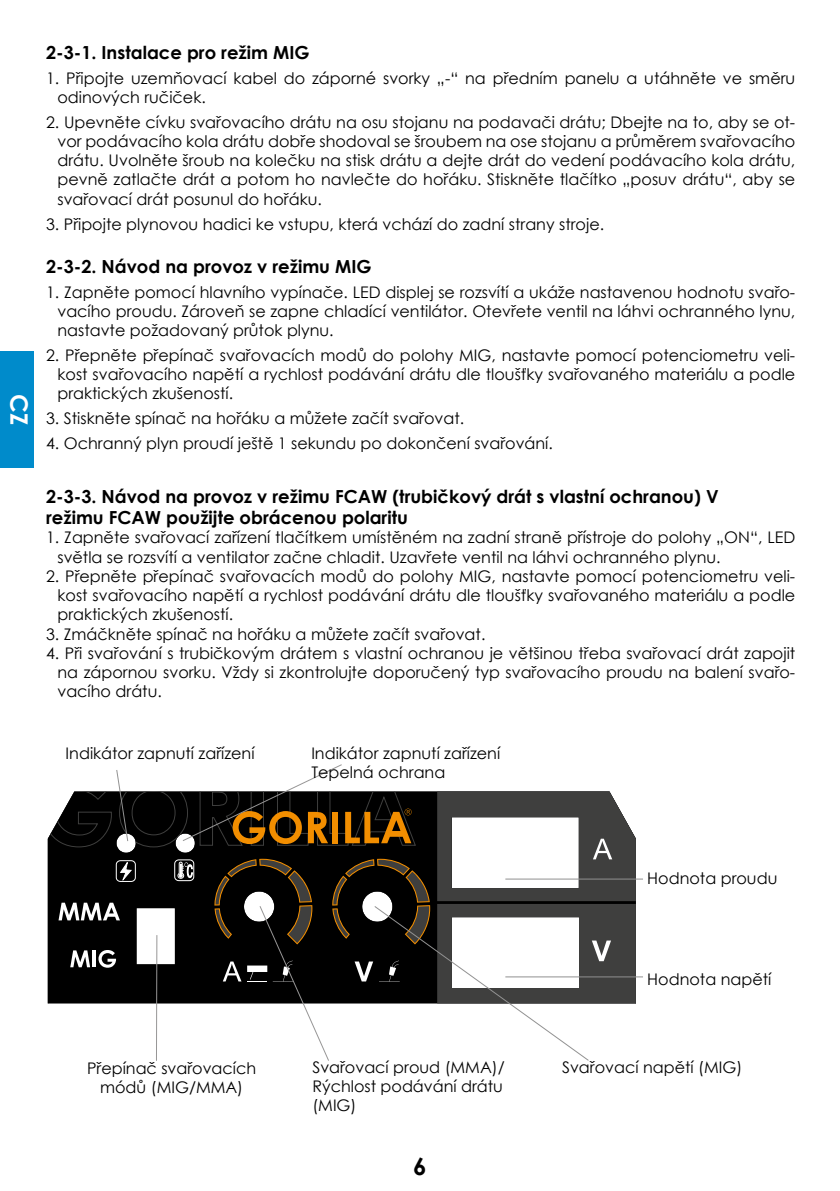
<style>
.page{position:relative;width:840px;height:1191px;background:#fff}
.page>*{position:absolute;margin:0;border:0;box-sizing:border-box;transform-origin:0 0}
.t1{font:700 24px "Century Gothic";color:#fff}
.t2{font:700 24px "Century Gothic";color:#000}
.t3{font:700 18px/21.6px "Century Gothic";color:#000}
.t4{font:16px/19.2px "Century Gothic";color:#000;text-align:justify}
</style>
<div class="page">
<div style="left:0;top:351px;width:34px;height:117px;background:#008bcb"></div>
<svg style="left:48px;top:764px;width:587px;height:297px"></svg>
<hr style="left:505px;top:878px;width:137px;height:1px;background:#909090">
<hr style="left:505px;top:976px;width:137px;height:1px;background:#909090">
<h1 class="t1" style="left:37px;top:394px;width:32px;rotate:90deg">CZ</h1>
<p class="t3" style="left:46px;top:41px;width:265px">2-3-1. Instalace pro režim MIG</p>
<p class="t4" style="left:57px;top:68px;width:739px;text-indent:-11px">1. Připojte uzemňovací kabel do záporné svorky „-“ na předním panelu a utáhněte ve směru odinových ručiček.</p>
<p class="t4" style="left:57px;top:112px;width:739px;text-indent:-11px">2. Upevněte cívku svařovacího drátu na osu stojanu na podavači drátu; Dbejte na to, aby se ot&shy;vor podávacího kola drátu dobře shodoval se šroubem na ose stojanu a průměrem svařovacího drátu. Uvolněte šroub na kolečku na stisk drátu a dejte drát do vedení podávacího kola drátu, pevně zatlačte drát a potom ho navlečte do hořáku. Stiskněte tlačítko „posuv drátu“, aby se svařovací drát posunul do hořáku.</p>
<p class="t4" style="left:46px;top:214px;width:559px">3. Připojte plynovou hadici ke vstupu, která vchází do zadní strany stroje.</p>
<p class="t3" style="left:46px;top:255px;width:327px">2-3-2. Návod na provoz v režimu MIG</p>
<p class="t4" style="left:57px;top:282px;width:739px;text-indent:-11px">1. Zapněte pomocí hlavního vypínače. LED displej se rozsvítí a ukáže nastavenou hodnotu svařo&shy;vacího proudu. Zároveň se zapne chladící ventilátor. Otevřete ventil na láhvi ochranného lynu, nastavte požadovaný průtok plynu.</p>
<p class="t4" style="left:57px;top:345px;width:739px;text-indent:-11px">2. Přepněte přepínač svařovacích modů do polohy MIG, nastavte pomocí potenciometru veli&shy;kost svařovacího napětí a rychlost podávání drátu dle tloušťky svařovaného materiálu a podle praktických zkušeností.</p>
<p class="t4" style="left:46px;top:409px;width:419px">3. Stiskněte spínač na hořáku a můžete začít svařovat.</p>
<p class="t4" style="left:46px;top:433px;width:508px">4. Ochranný plyn proudí ještě 1 sekundu po dokončení svařování.</p>
<p class="t3" style="left:46px;top:484px;width:673px">2-3-3. Návod na provoz v režimu FCAW (trubičkový drát s vlastní ochranou) V režimu FCAW použijte obrácenou polaritu</p>
<p class="t4" style="left:57px;top:528px;width:739px;text-indent:-11px">1. Zapněte svařovací zařízení tlačítkem umístěném na zadní straně přístroje do polohy „ON“, LED světla se rozsvítí a ventilator začne chladit. Uzavřete ventil na láhvi ochranného plynu.</p>
<p class="t4" style="left:57px;top:566px;width:739px;text-indent:-11px">2. Přepněte přepínač svařovacích modů do polohy MIG, nastavte pomocí potenciometru veli&shy;kost svařovacího napětí a rychlost podávání drátu dle tloušťky svařovaného materiálu a podle praktických zkušeností.</p>
<p class="t4" style="left:46px;top:624px;width:440px">3. Zmáčkněte spínač na hořáku a můžete začít svařovat.</p>
<p class="t4" style="left:57px;top:643px;width:739px;text-indent:-11px">4. Při svařování s trubičkovým drátem s vlastní ochranou je většinou třeba svařovací drát zapojit na zápornou svorku. Vždy si zkontrolujte doporučený typ svařovacího proudu na balení svařo&shy;vacího drátu.</p>
<p class="t4" style="left:66px;top:743px;width:190px">Indikátor zapnutí zařízení</p>
<p class="t4" style="left:311px;top:743px;width:190px">Indikátor zapnutí zařízení<br>Tepelná ochrana</p>
<p class="t4" style="left:647px;top:868px;width:132px">Hodnota proudu</p>
<p class="t4" style="left:647px;top:969px;width:126px">Hodnota napětí</p>
<p class="t4" style="left:87px;top:1058px;width:171px;text-align:center">Přepínač svařovacích módů (MIG/MMA)</p>
<p class="t4" style="left:312px;top:1057px;width:194px">Svařovací proud (MMA)/ Rýchlost podávání drátu (MIG)</p>
<p class="t4" style="left:561px;top:1057px;width:181px">Svařovací napětí (MIG)</p>
<h1 class="t2" style="left:413px;top:1148px;width:15px">6</h1>
</div>
